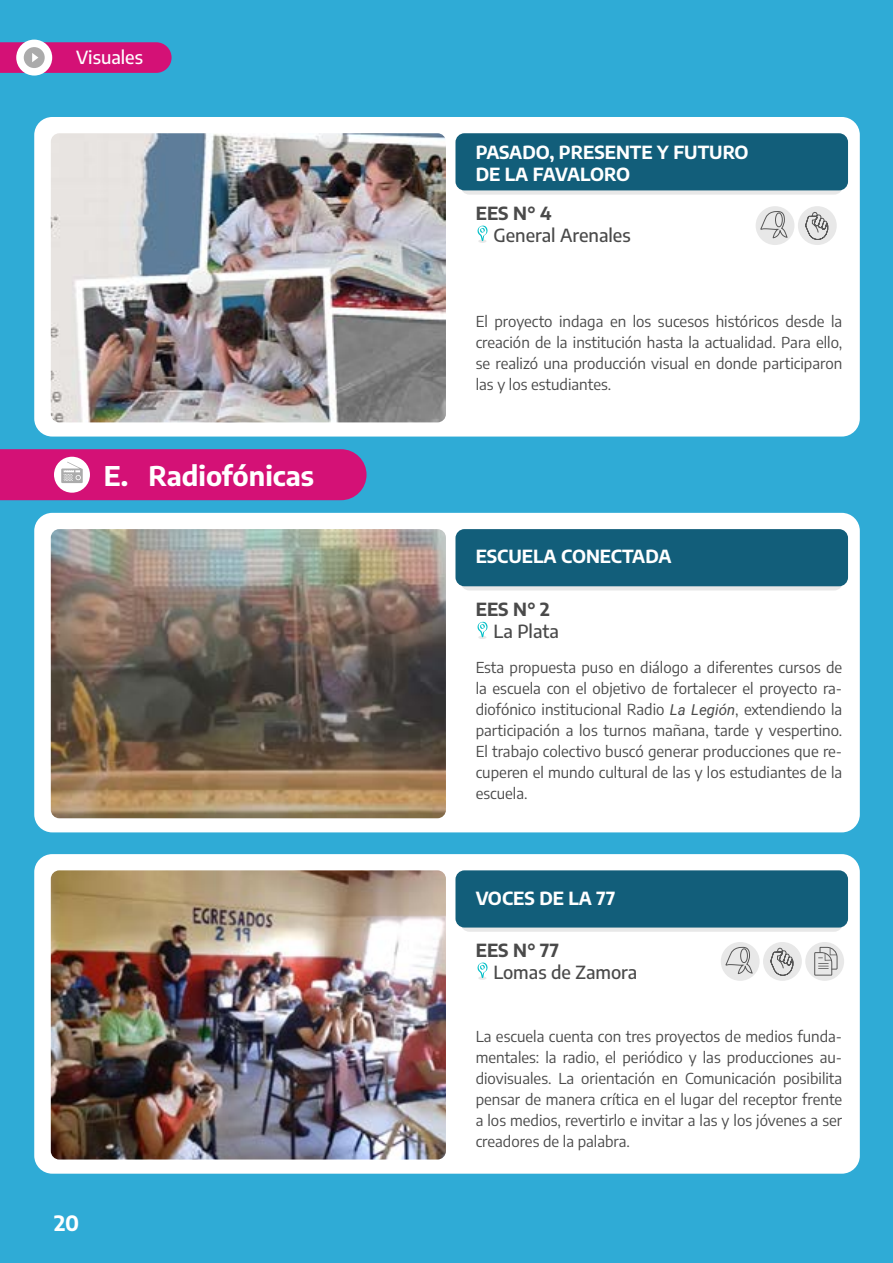
<style>
.page{position:relative;width:893px;height:1263px;background:#2fabd6}
.page>*{position:absolute;margin:0;border:0;box-sizing:border-box;transform-origin:0 0}
.t1{font:700 27px "Encode Sans";color:#fff}
.t2{font:700 21px "Encode Sans";color:#fff}
.t3{font:700 18px/21.6px "Encode Sans";color:#fff}
.t4{font:500 18px "Encode Sans";color:#4a4a4a}
.t5{font:700 18px "Encode Sans";color:#4a4a4a}
.t6{font:500 18px "Encode Sans";color:#fff}
.t7{font:15px/21px "Encode Sans";color:#4a4a4a;text-align:justify}
.s1{font-family:"Roboto";font-style:italic}
</style>
<div class="page">
<div style="left:34px;top:117px;width:826px;height:320px;background:#fff;border-radius:18px"></div>
<img style="left:51px;top:133px;width:395px;height:289px">
<div style="left:34px;top:513px;width:826px;height:319px;background:#fff;border-radius:18px"></div>
<img style="left:51px;top:529px;width:395px;height:289px">
<div style="left:34px;top:854px;width:826px;height:320px;background:#fff;border-radius:18px"></div>
<img style="left:51px;top:870px;width:395px;height:289px">
<svg style="left:460px;top:137px;width:383px;height:58px;fill:#e8e8e8"></svg>
<div style="left:455px;top:133px;width:393px;height:57px;background:#125e7a;border-radius:9px"></div>
<div style="left:460px;top:533px;width:383px;height:57px;background:linear-gradient(to right,#e8e8e8,#e8e8e8);border-radius:9px"></div>
<div style="left:455px;top:529px;width:393px;height:57px;background:#125e7a;border-radius:9px"></div>
<svg style="left:460px;top:874px;width:383px;height:58px;background:#d0d9dc"></svg>
<div style="left:455px;top:870px;width:393px;height:57px;background:#125e7a;border-radius:9px"></div>
<svg style="left:0;top:449px;width:367px;height:51px;background:#d11f7e"></svg>
<svg style="left:477px;top:225px;width:11px;height:18px"></svg>
<svg style="left:477px;top:621px;width:11px;height:18px"></svg>
<svg style="left:477px;top:962px;width:11px;height:18px"></svg>
<div style="left:756px;top:206px;width:38px;height:39px;background:#e8e8e8;border-radius:50%"></div>
<svg style="left:760px;top:211px;width:28px;height:34px"></svg>
<div style="left:798px;top:206px;width:39px;height:39px;background:#e8e8e8;border-radius:50%"></div>
<div style="left:721px;top:942px;width:39px;height:39px;background:#e8e8e8;border-radius:50%"></div>
<svg style="left:725px;top:946px;width:28px;height:35px"></svg>
<div style="left:763px;top:942px;width:39px;height:39px;background:#e8e8e8;border-radius:50%"></div>
<div style="left:805px;top:942px;width:39px;height:39px;background:#e8e8e8;border-radius:50%"></div>
<svg style="left:770px;top:651px;width:90px;height:325px"></svg>
<svg style="left:805px;top:117px;width:55px;height:123px"></svg>
<svg style="left:16px;top:40px;width:36px;height:36px"></svg>
<svg style="left:0;top:42px;width:172px;height:31px;background:#d13b8c"></svg>
<p class="t6" style="left:76px;top:45px;width:68px">Visuales</p>
<h1 class="t1" style="left:104px;top:457px;width:212px">E. Radiofónicas</h1>
<h2 class="t2" style="left:54px;top:1208px;width:27px">20</h2>
<p class="t3" style="left:476px;top:141px;width:274px">PASADO, PRESENTE Y FUTURO<br>DE LA FAVALORO</p>
<p class="t5" style="left:476px;top:201px;width:78px">EES N° 4</p>
<p class="t4" style="left:493px;top:223px;width:139px">General Arenales</p>
<p class="t7" style="left:476px;top:311px;width:368px">El proyecto indaga en los sucesos históricos desde la creación de la institución hasta la actualidad. Para ello, se realizó una producción visual en donde participaron las y los estudiantes.</p>
<p class="t3" style="left:476px;top:545px;width:198px">ESCUELA CONECTADA</p>
<p class="t5" style="left:476px;top:597px;width:76px">EES N° 2</p>
<p class="t4" style="left:493px;top:619px;width:67px">La Plata</p>
<p class="t7" style="left:476px;top:656px;width:368px">Esta propuesta puso en diálogo a diferentes cursos de la escuela con el objetivo de fortalecer el proyecto ra&shy;diofónico institucional Radio <span class="s1">La Legión</span>, extendiendo la participación a los turnos mañana, tarde y vespertino.<br>El trabajo colectivo buscó generar producciones que re&shy;cuperen el mundo cultural de las y los estudiantes de la escuela.</p>
<p class="t3" style="left:476px;top:886px;width:141px">VOCES DE LA 77</p>
<p class="t5" style="left:476px;top:938px;width:85px">EES N° 77</p>
<p class="t4" style="left:493px;top:960px;width:145px">Lomas de Zamora</p>
<p class="t7" style="left:476px;top:1025px;width:368px">La escuela cuenta con tres proyectos de medios funda&shy;mentales: la radio, el periódico y las producciones au&shy;diovisuales. La orientación en Comunicación posibilita pensar de manera crítica en el lugar del receptor frente a los medios, revertirlo e invitar a las y los jóvenes a ser creadores de la palabra.</p>
</div>
